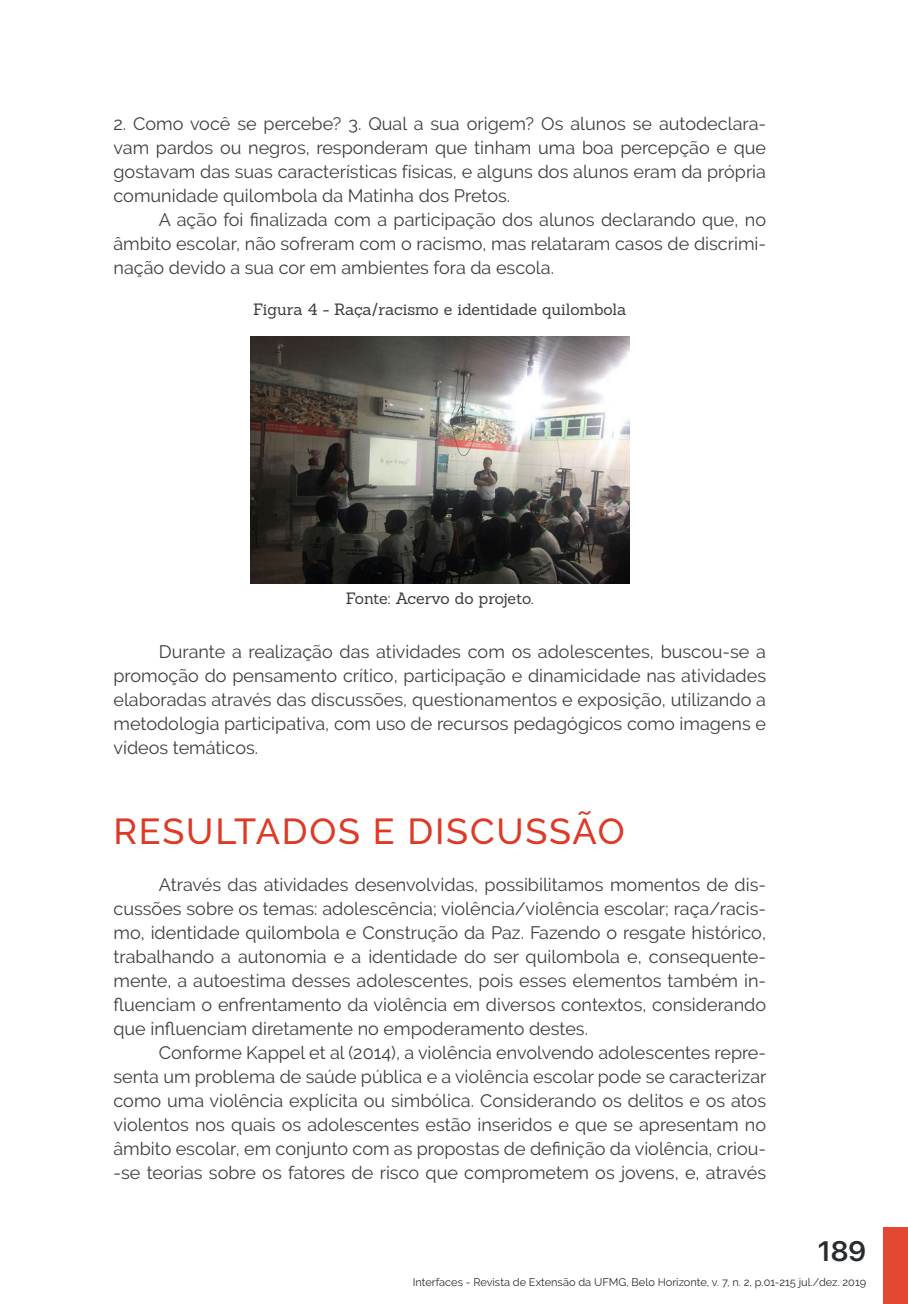
<style>
.page{position:relative;width:908px;height:1304px;background:#fff}
.page>*{position:absolute;margin:0;border:0;box-sizing:border-box;transform-origin:0 0}
.Artigo_-_título{font:500 36px "Raleway";letter-spacing:.05em;color:#dc3b27}
.t1{font:600 28px "SF Pro Display";color:#292c2f}
.Artigo_-_parágrafo{font:18px/24px "Raleway";color:#3e3e3e;text-align:justify}
.Legenda_-_foto_e_tab{font:16px "Sanchez";letter-spacing:-.01em;color:#3c3c3b}
.t2{font:11px "Raleway";color:#292c2f}
</style>
<div class="page">
<div style="left:883px;top:1227px;width:24px;height:77px;background:#e34732"></div>
<img style="left:250px;top:336px;width:379px;height:248px">
<p class="Artigo_-_parágrafo" style="left:113px;top:112px;width:654px">2. Como você se percebe? 3. Qual a sua origem? Os alunos se autodeclara&shy;vam pardos ou negros, responderam que tinham uma boa percepção e que gostavam das suas características físicas, e alguns dos alunos eram da própria comunidade quilombola da Matinha dos Pretos.</p>
<p class="Artigo_-_parágrafo" style="left:113px;top:208px;width:653px;text-indent:45px">A ação foi finalizada com a participação dos alunos declarando que, no âmbito escolar, não sofreram com o racismo, mas relataram casos de discrimi&shy;nação devido a sua cor em ambientes fora da escola.</p>
<p class="Legenda_-_foto_e_tab" style="left:253px;top:299px;width:375px">Figura 4 - Raça/racismo e identidade quilombola</p>
<p class="Legenda_-_foto_e_tab" style="left:346px;top:588px;width:189px">Fonte: Acervo do projeto.</p>
<p class="Artigo_-_parágrafo" style="left:113px;top:640px;width:653px;text-indent:45px">Durante a realização das atividades com os adolescentes, buscou-se a promoção do pensamento crítico, participação e dinamicidade nas atividades elaboradas através das discussões, questionamentos e exposição, utilizando a metodologia participativa, com uso de recursos pedagógicos como imagens e vídeos temáticos.</p>
<p class="Artigo_-_título" style="left:113px;top:811px;width:512px">RESULTADOS E DISCUSSÃO</p>
<p class="Artigo_-_parágrafo" style="left:113px;top:873px;width:653px;text-indent:45px">Através das atividades desenvolvidas, possibilitamos momentos de dis&shy;cussões sobre os temas: adolescência; violência/violência escolar; raça/racis&shy;mo, identidade quilombola e Construção da Paz. Fazendo o resgate histórico, trabalhando a autonomia e a identidade do ser quilombola e, consequente&shy;mente, a autoestima desses adolescentes, pois esses elementos também in&shy;fluenciam o enfrentamento da violência em diversos contextos, considerando que influenciam diretamente no empoderamento destes.</p>
<p class="Artigo_-_parágrafo" style="left:113px;top:1041px;width:654px;text-indent:45px">Conforme Kappel et al (2014), a violência envolvendo adolescentes repre&shy;senta um problema de saúde pública e a violência escolar pode se caracterizar como uma violência explícita ou simbólica. Considerando os delitos e os atos violentos nos quais os adolescentes estão inseridos e que se apresentam no âmbito escolar, em conjunto com as propostas de definição da violência, criou--se teorias sobre os fatores de risco que comprometem os jovens, e, através</p>
<h2 class="t1" style="left:817px;top:1231px;width:50px">189</h2>
<p class="t2" style="left:412px;top:1276px;width:454px">Interfaces - Revista de Extensão da UFMG, Belo Horizonte, v. 7, n. 2, p.01-215 jul./dez. 2019</p>
</div>
